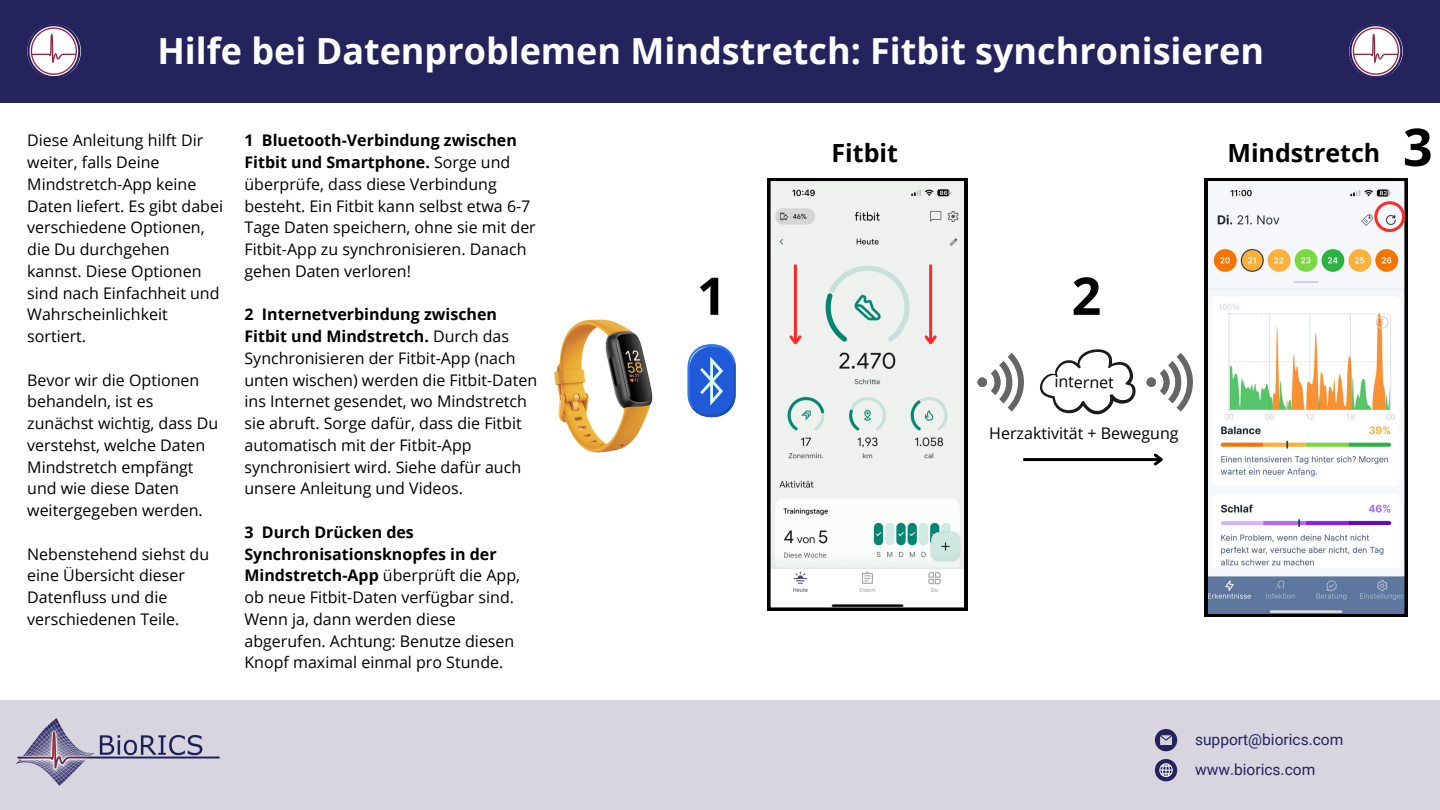
<style>
.page{position:relative;width:1440px;height:810px;background:#fff}
.page>*{position:absolute;margin:0;border:0;box-sizing:border-box;transform-origin:0 0}
.t1{font:700 52px "Open Sans";color:#000}
.t2{font:700 36px "Open Sans";color:#fff}
.t3{font:700 25px "Open Sans";color:#000}
.t4{font:16px/21.8px "Open Sans";color:#000}
.t5{font:15.5px "Roboto";color:#24235c}
.s1{font-weight:700}
</style>
<div class="page">
<div style="left:0;top:700px;width:1440px;height:110px;background:#d8d5e1"></div>
<img style="left:16px;top:718px;width:204px;height:68px">
<svg style="left:1155px;top:729px;width:22px;height:22px"></svg>
<svg style="left:1155px;top:759px;width:22px;height:22px"></svg>
<svg style="left:691px;top:344px;width:45px;height:73px;background:#4d7ddd"></svg>
<img style="left:554px;top:319px;width:137px;height:134px">
<svg style="left:1040px;top:349px;width:96px;height:66px"></svg>
<svg style="left:978px;top:353px;width:46px;height:58px"></svg>
<div style="left:978px;top:378px;width:9px;height:9px;background:#666;border-radius:50%"></div>
<svg style="left:1147px;top:353px;width:46px;height:58px"></svg>
<div style="left:1147px;top:378px;width:9px;height:9px;background:#666;border-radius:50%"></div>
<hr style="left:1023px;top:458px;width:138px;height:3px;background:#000">
<svg style="left:1151px;top:453px;width:12px;height:13px"></svg>
<div style="left:0;top:0;width:1440px;height:102px;background:#24235c"></div>
<img style="left:27px;top:24px;width:54px;height:54px;border-radius:50%">
<img style="left:1349px;top:24px;width:54px;height:54px;border-radius:50%">
<svg style="left:768px;top:178px;width:199px;height:432px"></svg>
<hr style="left:794px;top:265px;width:3px;height:78px;background:#ff2929">
<svg style="left:787px;top:333px;width:17px;height:15px"></svg>
<hr style="left:929px;top:265px;width:3px;height:78px;background:#ff2929">
<svg style="left:922px;top:333px;width:17px;height:15px"></svg>
<svg style="left:1205px;top:178px;width:202px;height:439px"></svg>
<svg style="left:1374px;top:201px;width:31px;height:31px"></svg>
<p class="t2" style="left:157px;top:26px;width:1108px">Hilfe bei Datenproblemen Mindstretch: Fitbit synchronisieren</p>
<h2 class="t4" style="left:27px;top:129px;width:197px">Diese Anleitung hilft Dir weiter, falls Deine<br>Mindstretch-App keine<br>Daten liefert. Es gibt dabei verschiedene Optionen, die Du durchgehen kannst. Diese Optionen sind nach Einfachheit und<br>Wahrscheinlichkeit sortiert.</h2>
<p class="t4" style="left:27px;top:369px;width:192px">Bevor wir die Optionen behandeln, ist es zunächst wichtig, dass Du verstehst, welche Daten<br>Mindstretch empfängt und wie diese Daten weitergegeben werden.</p>
<p class="t4" style="left:27px;top:543px;width:183px">Nebenstehend siehst du eine Übersicht dieser<br>Datenfluss und die verschiedenen Teile.</p>
<p class="t4" style="left:245px;top:129px;width:293px"><span class="s1">1 Bluetooth-Verbindung zwischen Fitbit und Smartphone.</span> Sorge und überprüfe, dass diese Verbindung besteht. Ein Fitbit kann selbst etwa 6-7<br>Tage Daten speichern, ohne sie mit der Fitbit-App zu synchronisieren. Danach gehen Daten verloren!</p>
<h3 class="t4" style="left:245px;top:303px;width:294px"><span class="s1">2 Internetverbindung zwischen Fitbit und Mindstretch.</span> Durch das Synchronisieren der Fitbit-App (nach unten wischen) werden die Fitbit-Daten ins Internet gesendet, wo Mindstretch sie abruft. Sorge dafür, dass die Fitbit automatisch mit der Fitbit-App synchronisiert wird. Siehe dafür auch unsere Anleitung und Videos.</h3>
<h3 class="t4" style="left:245px;top:521px;width:277px"><span class="s1">3 Durch Drücken des<br>Synchronisationsknopfes in der<br>Mindstretch-App</span> überprüft die App, ob neue Fitbit-Daten verfügbar sind.<br>Wenn ja, dann werden diese abgerufen. Achtung: Benutze diesen<br>Knopf maximal einmal pro Stunde.</h3>
<p class="t1" style="left:697px;top:259px;width:31px">1</p>
<h3 class="t3" style="left:832px;top:135px;width:68px">Fitbit</h3>
<p class="t3" style="left:1227px;top:135px;width:154px">Mindstretch</p>
<p class="t1" style="left:1072px;top:259px;width:31px">2</p>
<p class="t4" style="left:1055px;top:370px;width:61px;rotate:1deg">internet</p>
<p class="t4" style="left:989px;top:422px;width:191px">Herzaktivität + Bewegung</p>
<h1 class="t5" style="left:1195px;top:730px;width:150px">support@biorics.com</h1>
<h1 class="t5" style="left:1195px;top:760px;width:122px">www.biorics.com</h1>
<p class="t1" style="left:1403px;top:110px;width:31px">3</p>
</div>
